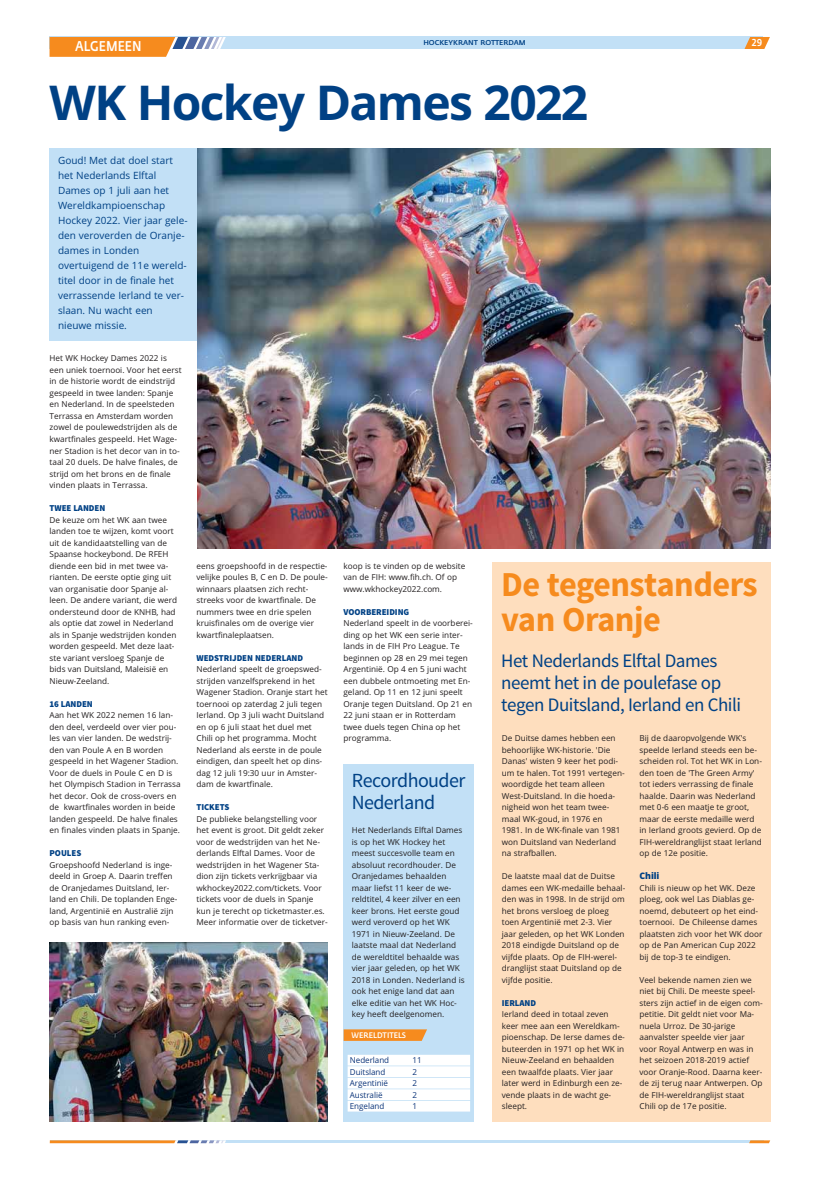
<style>
.page{position:relative;width:820px;height:1180px;background:#fff}
.page>*{position:absolute;margin:0;border:0;box-sizing:border-box;transform-origin:0 0}
.t1{font:700 48px "Open Sans";letter-spacing:-.035em;color:#004185}
.t2{font:700 35px/35px "Source Sans Pro";letter-spacing:-.015em;color:#f68b1e}
.t3{font:20px/22px "Source Sans Pro";letter-spacing:-.03em;color:#004185}
.t4{font:19px/22px "Source Sans Pro";letter-spacing:-.025em;color:#004185}
.t5{font:500 14px "Fedra Sans";color:#fff;scale:.85 1}
.t6{font:10px/15px "Open Sans";color:#004185}
.t7{font:500 10px "Fedra Sans";color:#fff;scale:.9 1}
.t8{font:900 9px "Source Sans Pro";letter-spacing:-.005em;color:#004185}
.t9{font:800 9px "Open Sans";letter-spacing:-.005em;color:#004185}
.t10{font:8.2px/11.5px "Open Sans";color:#231f20}
.t11{font:8.2px "Open Sans";letter-spacing:-.005em;color:#0a3379}
.t12{font:500 8px "Fedra Sans";color:#fff;scale:.9 1}
.t13{font:500 7px "Fedra Sans";color:#004185}
</style>
<div class="page">
<div style="left:492px;top:562px;width:278px;height:559px;background:#fedebe"></div>
<div style="left:50px;top:37px;width:712px;height:12px;background:#c2e0f6"></div>
<svg style="left:50px;top:37px;width:176px;height:20px;background:#e6a05c"></svg>
<svg style="left:744px;top:37px;width:25px;height:12px"></svg>
<hr style="left:50px;top:1140px;width:713px;height:2px;background:#c2e0f6">
<svg style="left:50px;top:1140px;width:176px;height:2px"></svg>
<svg style="left:749px;top:1140px;width:21px;height:2px"></svg>
<div style="left:50px;top:148px;width:147px;height:192px;background:#c2e0f6"></div>
<img style="left:197px;top:148px;width:573px;height:400px">
<img style="left:50px;top:942px;width:277px;height:178px">
<div style="left:343px;top:763px;width:131px;height:282px;background:#c2e0f6"></div>
<svg style="left:343px;top:1040px;width:131px;height:81px;fill:#c2e0f6"></svg>
<div style="left:347px;top:1054px;width:123px;height:11px;background:#fff"></div>
<div style="left:347px;top:1066px;width:123px;height:10px;background:#fff"></div>
<div style="left:347px;top:1077px;width:123px;height:11px;background:#fff"></div>
<div style="left:347px;top:1089px;width:123px;height:10px;background:#fff"></div>
<div style="left:347px;top:1100px;width:123px;height:11px;background:#fff"></div>
<svg style="left:343px;top:1029px;width:84px;height:11px"></svg>
<h3 class="t5" style="left:75px;top:41px;width:80px">ALGEMEEN</h3>
<p class="t7" style="left:751px;top:39px;width:13px">29</p>
<p class="t13" style="left:423px;top:41px;width:104px">HOCKEYKRANT ROTTERDAM</p>
<h1 class="t1" style="left:50px;top:84px;width:540px">WK Hockey Dames 2022</h1>
<p class="t6" style="left:58px;top:154px;width:131px">Goud! Met dat doel start het Nederlands Elftal<br>Dames op 1 juli aan het<br>Wereldkampioenschap<br>Hockey 2022. Vier jaar gele&shy;den veroverden de Oranje&shy;dames in Londen overtuigend de 11e wereld&shy;titel door in de finale het verrassende Ierland te ver&shy;slaan. Nu wacht een nieuwe missie.</p>
<p class="t10" style="left:50px;top:353px;width:134px">Het WK Hockey Dames 2022 is een uniek toernooi. Voor het eerst in de historie wordt de eindstrijd gespeeld in twee landen: Spanje en Nederland. In de speelsteden<br>Terrassa en Amsterdam worden zowel de poulewedstrijden als de kwartfinales gespeeld. Het Wage&shy;ner Stadion is het decor van in to&shy;taal 20 duels. De halve finales, de strijd om het brons en de finale vinden plaats in Terrassa.</p>
<p class="t8" style="left:50px;top:502px;width:57px">TWEE LANDEN</p>
<p class="t10" style="left:50px;top:514px;width:129px">De keuze om het WK aan twee landen toe te wijzen, komt voort uit de kandidaatstelling van de<br>Spaanse hockeybond. De RFEH diende een bid in met twee va&shy;rianten. De eerste optie ging uit van organisatie door Spanje al&shy;leen. De andere variant, die werd ondersteund door de KNHB, had als optie dat zowel in Nederland als in Spanje wedstrijden konden worden gespeeld. Met deze laat&shy;ste variant versloeg Spanje de bids van Duitsland, Maleisië en<br>Nieuw-Zeeland.</p>
<p class="t8" style="left:50px;top:698px;width:45px">16 LANDEN</p>
<p class="t10" style="left:50px;top:710px;width:133px">Aan het WK 2022 nemen 16 lan&shy;den deel, verdeeld over vier pou&shy;les van vier landen. De wedstrij&shy;den van Poule A en B worden gespeeld in het Wagener Stadion.<br>Voor de duels in Poule C en D is het Olympisch Stadion in Terrassa het decor. Ook de cross-overs en de kwartfinales worden in beide landen gespeeld. De halve finales en finales vinden plaats in Spanje.</p>
<p class="t8" style="left:50px;top:847px;width:33px">POULES</p>
<p class="t10" style="left:50px;top:859px;width:129px">Groepshoofd Nederland is inge&shy;deeld in Groep A. Daarin treffen de Oranjedames Duitsland, Ier&shy;land en Chili. De toplanden Enge&shy;land, Argentinië en Australië zijn op basis van hun ranking even-</p>
<p class="t10" style="left:196px;top:560px;width:133px">eens groepshoofd in de respectie&shy;velijke poules B, C en D. De poule&shy;winnaars plaatsen zich recht&shy;streeks voor de kwartfinale. De nummers twee en drie spelen kruisfinales om de overige vier kwartfinaleplaatsen.</p>
<p class="t8" style="left:196px;top:652px;width:108px">WEDSTRIJDEN NEDERLAND</p>
<p class="t10" style="left:196px;top:664px;width:132px">Nederland speelt de groepswed&shy;strijden vanzelfsprekend in het<br>Wagener Stadion. Oranje start het toernooi op zaterdag 2 juli tegen<br>Ierland. Op 3 juli wacht Duitsland en op 6 juli staat het duel met<br>Chili op het programma. Mocht<br>Nederland als eerste in de poule eindigen, dan speelt het op dins&shy;dag 12 juli 19:30 uur in Amster&shy;dam de kwartfinale.</p>
<p class="t8" style="left:196px;top:801px;width:34px">TICKETS</p>
<p class="t10" style="left:196px;top:813px;width:133px">De publieke belangstelling voor het event is groot. Dit geldt zeker voor de wedstrijden van het Ne&shy;derlands Elftal Dames. Voor de wedstrijden in het Wagener Sta&shy;dion zijn tickets verkrijgbaar via wkhockey2022.com/tickets. Voor tickets voor de duels in Spanje kun je terecht op ticketmaster.es.<br>Meer informatie over de ticketver-</p>
<p class="t10" style="left:343px;top:560px;width:123px">koop is te vinden op de website van de FIH: www.fih.ch. Of op www.wkhockey2022.com.</p>
<p class="t8" style="left:343px;top:606px;width:67px">VOORBEREIDING</p>
<p class="t10" style="left:343px;top:618px;width:131px">Nederland speelt in de voorberei&shy;ding op het WK een serie inter&shy;lands in de FIH Pro League. Te beginnen op 28 en 29 mei tegen<br>Argentinië. Op 4 en 5 juni wacht een dubbele ontmoeting met En&shy;geland. Op 11 en 12 juni speelt<br>Oranje tegen Duitsland. Op 21 en<br>22 juni staan er in Rotterdam twee duels tegen China op het programma.</p>
<h3 class="t3" style="left:351px;top:770px;width:115px">Recordhouder<br>Nederland</h3>
<p class="t10" style="left:351px;top:825px;width:114px">Het Nederlands Elftal Dames is op het WK Hockey het meest succesvolle team en absoluut recordhouder. De<br>Oranjedames behaalden maar liefst 11 keer de we&shy;reldtitel, 4 keer zilver en een keer brons. Het eerste goud werd veroverd op het WK<br>1971 in Nieuw-Zeeland. De laatste maal dat Nederland de wereldtitel behaalde was vier jaar geleden, op het WK<br>2018 in Londen. Nederland is ook het enige land dat aan elke editie van het WK Hoc&shy;key heeft deelgenomen.</p>
<p class="t11" style="left:350px;top:1056px;width:41px">Nederland</p>
<p class="t11" style="left:412px;top:1056px;width:11px">11</p>
<p class="t11" style="left:350px;top:1068px;width:37px">Duitsland</p>
<p class="t11" style="left:412px;top:1068px;width:6px">2</p>
<p class="t11" style="left:350px;top:1079px;width:40px">Argentinië</p>
<p class="t11" style="left:412px;top:1079px;width:6px">2</p>
<p class="t11" style="left:350px;top:1091px;width:34px">Australië</p>
<p class="t11" style="left:412px;top:1091px;width:6px">2</p>
<p class="t11" style="left:350px;top:1102px;width:36px">Engeland</p>
<p class="t11" style="left:412px;top:1102px;width:6px">1</p>
<p class="t12" style="left:351px;top:1032px;width:62px">WERELDTITELS</p>
<h2 class="t2" style="left:501px;top:570px;width:258px">De tegenstanders van Oranje</h2>
<h3 class="t4" style="left:501px;top:651px;width:241px">Het Nederlands Elftal Dames neemt het in de poulefase op tegen Duitsland, Ierland en Chili</h3>
<p class="t10" style="left:501px;top:733px;width:124px">De Duitse dames hebben een behoorlijke WK-historie. 'Die<br>Danas' wisten 9 keer het podi&shy;um te halen. Tot 1991 vertegen&shy;woordigde het team alleen<br>West-Duitsland. In die hoeda&shy;nigheid won het team twee&shy;maal WK-goud, in 1976 en<br>1981. In de WK-finale van 1981 won Duitsland van Nederland na strafballen.</p>
<p class="t10" style="left:501px;top:871px;width:125px">De laatste maal dat de Duitse dames een WK-medaille behaal&shy;den was in 1998. In de strijd om het brons versloeg de ploeg toen Argentinië met 2-3. Vier jaar geleden, op het WK Londen<br>2018 eindigde Duitsland op de vijfde plaats. Op de FIH-werel&shy;dranglijst staat Duitsland op de vijfde positie.</p>
<p class="t8" style="left:501px;top:997px;width:36px">IERLAND</p>
<p class="t10" style="left:501px;top:1009px;width:125px">Ierland deed in totaal zeven keer mee aan een Wereldkam&shy;pioenschap. De Ierse dames de&shy;buteerden in 1971 op het WK in<br>Nieuw-Zeeland en behaalden een twaalfde plaats. Vier jaar later werd in Edinburgh een ze&shy;vende plaats in de wacht ge&shy;sleept.</p>
<p class="t10" style="left:639px;top:733px;width:124px">Bij de daaropvolgende WK's speelde Ierland steeds een be&shy;scheiden rol. Tot het WK in Lon&shy;den toen de 'The Green Army' tot ieders verrassing de finale haalde. Daarin was Nederland met 0-6 een maatje te groot, maar de eerste medaille werd in Ierland groots gevierd. Op de<br>FIH-wereldranglijst staat Ierland op de 12e positie.</p>
<p class="t9" style="left:639px;top:870px;width:22px">Chili</p>
<p class="t10" style="left:639px;top:882px;width:124px">Chili is nieuw op het WK. Deze ploeg, ook wel Las Diablas ge&shy;noemd, debuteert op het eind&shy;toernooi. De Chileense dames plaatsten zich voor het WK door op de Pan American Cup 2022 bij de top-3 te eindigen.</p>
<p class="t10" style="left:639px;top:974px;width:125px">Veel bekende namen zien we niet bij Chili. De meeste speel&shy;sters zijn actief in de eigen com&shy;petitie. Dit geldt niet voor Ma&shy;nuela Urroz. De 30-jarige aanvalster speelde vier jaar voor Royal Antwerp en was in het seizoen 2018-2019 actief voor Oranje-Rood. Daarna keer&shy;de zij terug naar Antwerpen. Op de FIH-wereldranglijst staat<br>Chili op de 17e positie.</p>
</div>
